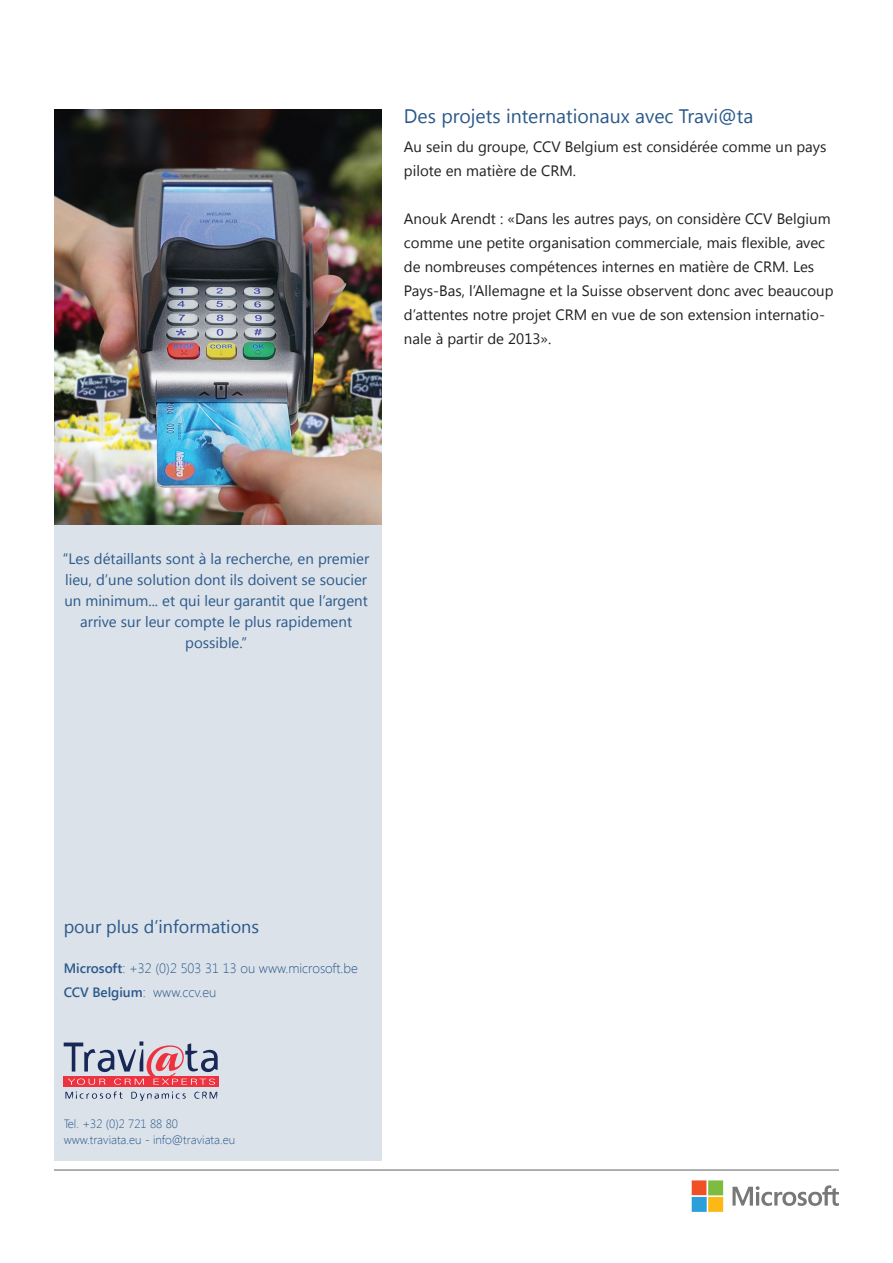
<style>
.page{position:relative;width:893px;height:1263px;background:#fff}
.page>*{position:absolute;margin:0;border:0;box-sizing:border-box;transform-origin:0 0}
.t1{font:19.5px "Segoe UI";color:#2b598a}
.t2{font:18px "Segoe UI";color:#2b598a}
.t3{font:15px/24px "Segoe UI";color:#231f20}
.t4{font:15px/21px "Segoe UI";color:#2b598a;text-align:center}
.t5{font:300 13.5px/24px "Segoe UI";color:#2b598a}
.t6{font:300 12px/16.5px "Segoe UI";color:#2b598a}
.s1{font-weight:600}
</style>
<div class="page">
<div style="left:54px;top:524px;width:327px;height:637px;background:#dbe2ea"></div>
<img style="left:54px;top:109px;width:327px;height:415px">
<svg style="left:692px;top:1180px;width:147px;height:32px"></svg>
<div style="left:64px;top:1076px;width:155px;height:11px;background:#ee3340"></div>
<svg style="left:64px;top:1041px;width:154px;height:44px"></svg>
<svg style="left:65px;top:1091px;width:58px;height:8px"></svg>
<svg style="left:131px;top:1091px;width:55px;height:10px"></svg>
<svg style="left:194px;top:1091px;width:23px;height:8px"></svg>
<hr style="left:54px;top:1169px;width:785px;height:2px;background:#a8a9ad">
<h1 class="t1" style="left:404px;top:103px;width:351px">Des projets internationaux avec Travi@ta</h1>
<p class="t3" style="left:404px;top:134px;width:424px">Au sein du groupe, CCV Belgium est considérée comme un pays pilote en matière de CRM.</p>
<p class="t3" style="left:404px;top:206px;width:431px">Anouk Arendt : «Dans les autres pays, on considère CCV Belgium comme une petite organisation commerciale, mais flexible, avec de nombreuses compétences internes en matière de CRM. Les Pays-Bas, l’Allemagne et la Suisse observent donc avec beaucoup d’attentes notre projet CRM en vue de son extension internatio&shy;nale à partir de 2013».</p>
<p class="t4" style="left:63px;top:547px;width:308px">“Les détaillants sont à la recherche, en premier lieu, d’une solution dont ils doivent se soucier un minimum... et qui leur garantit que l’argent arrive sur leur compte le plus rapidement possible.”</p>
<p class="t2" style="left:64px;top:914px;width:197px">pour plus d’informations</p>
<p class="t5" style="left:64px;top:955px;width:296px"><span class="s1">Microsoft</span>: +32 (0)2 503 31 13 ou www.microsoft.be<br><span class="s1">CCV Belgium</span>: www.ccv.eu</p>
<p class="t6" style="left:64px;top:1115px;width:173px">Tel. +32 (0)2 721 88 80 www.traviata.eu - info@traviata.eu</p>
</div>
